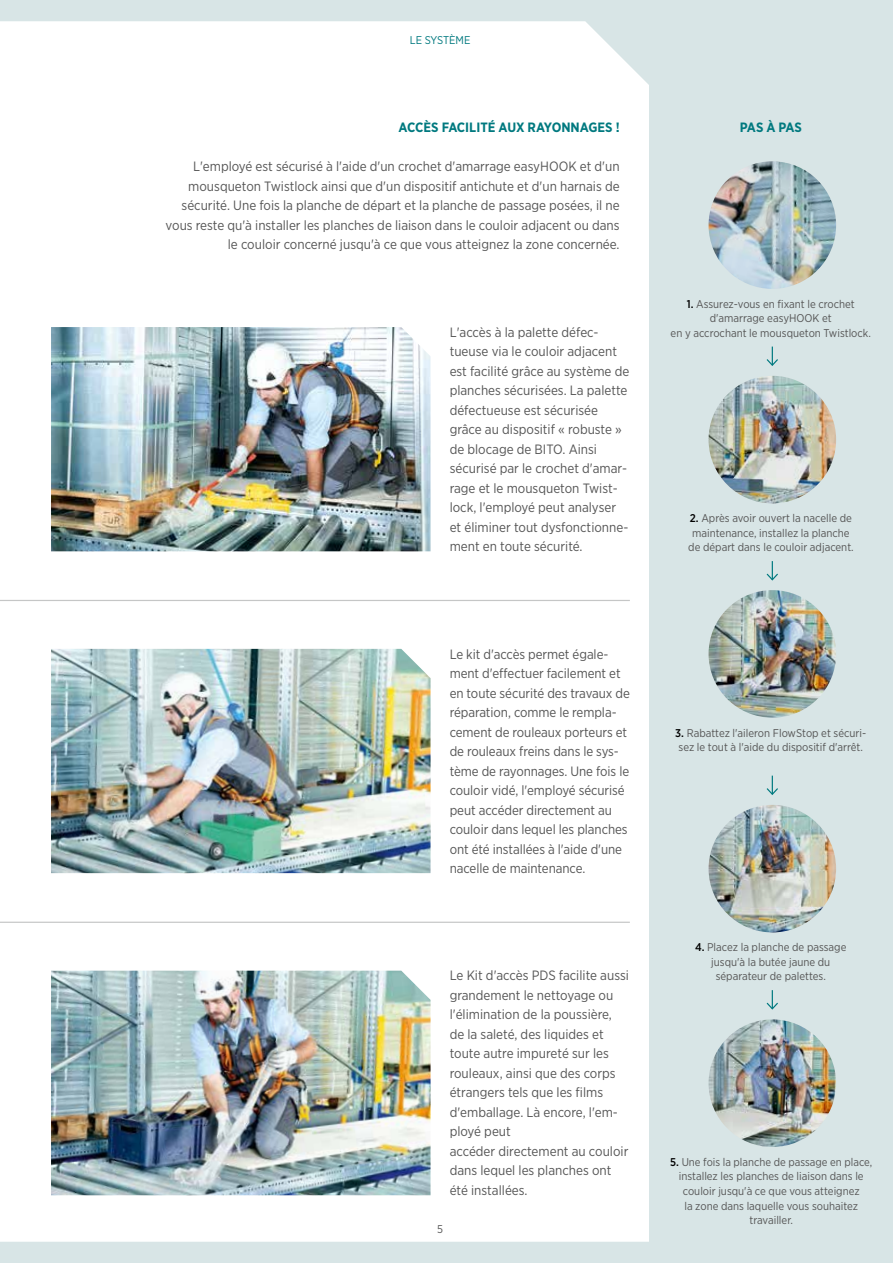
<style>
.page{position:relative;width:893px;height:1263px;background:#d8e5e6}
.page>*{position:absolute;margin:0;border:0;box-sizing:border-box;transform-origin:0 0}
.t1{font:13.5px/19.5px "Gotham Narrow";color:#565656}
.t2{font:700 13.5px "Gotham Narrow";letter-spacing:-.005em;color:#00797f}
.t3{font:11.25px/14.7px "Gotham Narrow";color:#565656;text-align:center}
.t4{font:11.25px "Gotham Narrow";color:#00797f}
.s1{font-weight:500;color:#000}
</style>
<div class="page">
<div style="left:0;top:21px;width:649px;height:1221px;background:#fff"></div>
<hr style="left:0;top:600px;width:630px;height:1px;background:#c5c6c6">
<hr style="left:0;top:922px;width:630px;height:1px;background:#c5c6c6">
<img style="left:51px;top:649px;width:380px;height:224px">
<img style="left:51px;top:327px;width:380px;height:224px">
<img style="left:51px;top:971px;width:380px;height:224px">
<img style="left:708px;top:161px;width:128px;height:128px">
<img style="left:708px;top:376px;width:128px;height:127px">
<img style="left:708px;top:590px;width:128px;height:128px">
<img style="left:708px;top:805px;width:128px;height:127px">
<img style="left:708px;top:1019px;width:128px;height:128px">
<svg style="left:766px;top:347px;width:12px;height:19px"></svg>
<svg style="left:766px;top:561px;width:12px;height:20px"></svg>
<svg style="left:766px;top:776px;width:12px;height:19px"></svg>
<svg style="left:766px;top:990px;width:12px;height:20px"></svg>
<p class="t4" style="left:410px;top:33px;width:62px">LE SYSTÈME</p>
<p class="t2" style="left:399px;top:119px;width:223px">ACCÈS FACILITÉ AUX RAYONNAGES !</p>
<p class="t1" style="left:166px;top:156px;width:455px;text-align:right">L'employé est sécurisé à l'aide d'un crochet d'amarrage easyHOOK et d'un mousqueton Twistlock ainsi que d'un dispositif antichute et d'un harnais de sécurité. Une fois la planche de départ et la planche de passage posées, il ne vous reste qu'à installer les planches de liaison dans le couloir adjacent ou dans le couloir concerné jusqu'à ce que vous atteignez la zone concernée.</p>
<p class="t1" style="left:450px;top:322px;width:181px">L'accès à la palette défec&shy;tueuse via le couloir adjacent est facilité grâce au système de planches sécurisées. La palette défectueuse est sécurisée grâce au dispositif « robuste » de blocage de BITO. Ainsi sécurisé par le crochet d'amar&shy;rage et le mousqueton Twist&shy;lock, l'employé peut analyser et éliminer tout dysfonctionne&shy;ment en toute sécurité.</p>
<p class="t1" style="left:450px;top:644px;width:182px">Le kit d'accès permet égale&shy;ment d'effectuer facilement et en toute sécurité des travaux de réparation, comme le rempla&shy;cement de rouleaux porteurs et de rouleaux freins dans le sys&shy;tème de rayonnages. Une fois le couloir vidé, l'employé sécurisé peut accéder directement au couloir dans lequel les planches ont été installées à l'aide d'une nacelle de maintenance.</p>
<p class="t1" style="left:450px;top:966px;width:181px">Le Kit d'accès PDS facilite aussi grandement le nettoyage ou l'élimination de la poussière, de la saleté, des liquides et toute autre impureté sur les rouleaux, ainsi que des corps étrangers tels que les films d'emballage. Là encore, l'em&shy;ployé peut<br>accéder directement au couloir dans lequel les planches ont été installées.</p>
<p class="t3" style="left:437px;top:1221px;width:7px">5</p>
<p class="t2" style="left:740px;top:119px;width:64px">PAS À PAS</p>
<p class="t3" style="left:671px;top:296px;width:202px"><span class="s1">1.</span> Assurez-vous en fixant le crochet d'amarrage easyHOOK et<br>en y accrochant le mousqueton Twistlock.</p>
<p class="t3" style="left:688px;top:511px;width:167px"><span class="s1">2.</span> Après avoir ouvert la nacelle de maintenance, installez la planche de départ dans le couloir adjacent.</p>
<p class="t3" style="left:675px;top:725px;width:193px;text-align:left"><span class="s1">3.</span> Rabattez l'aileron FlowStop et sécuri&shy;sez le tout à l'aide du dispositif d'arrêt.</p>
<p class="t3" style="left:695px;top:940px;width:153px"><span class="s1">4.</span> Placez la planche de passage jusqu'à la butée jaune du séparateur de palettes.</p>
<p class="t3" style="left:670px;top:1154px;width:203px"><span class="s1">5.</span> Une fois la planche de passage en place, installez les planches de liaison dans le couloir jusqu'à ce que vous atteignez<br>la zone dans laquelle vous souhaitez travailler.</p>
</div>
